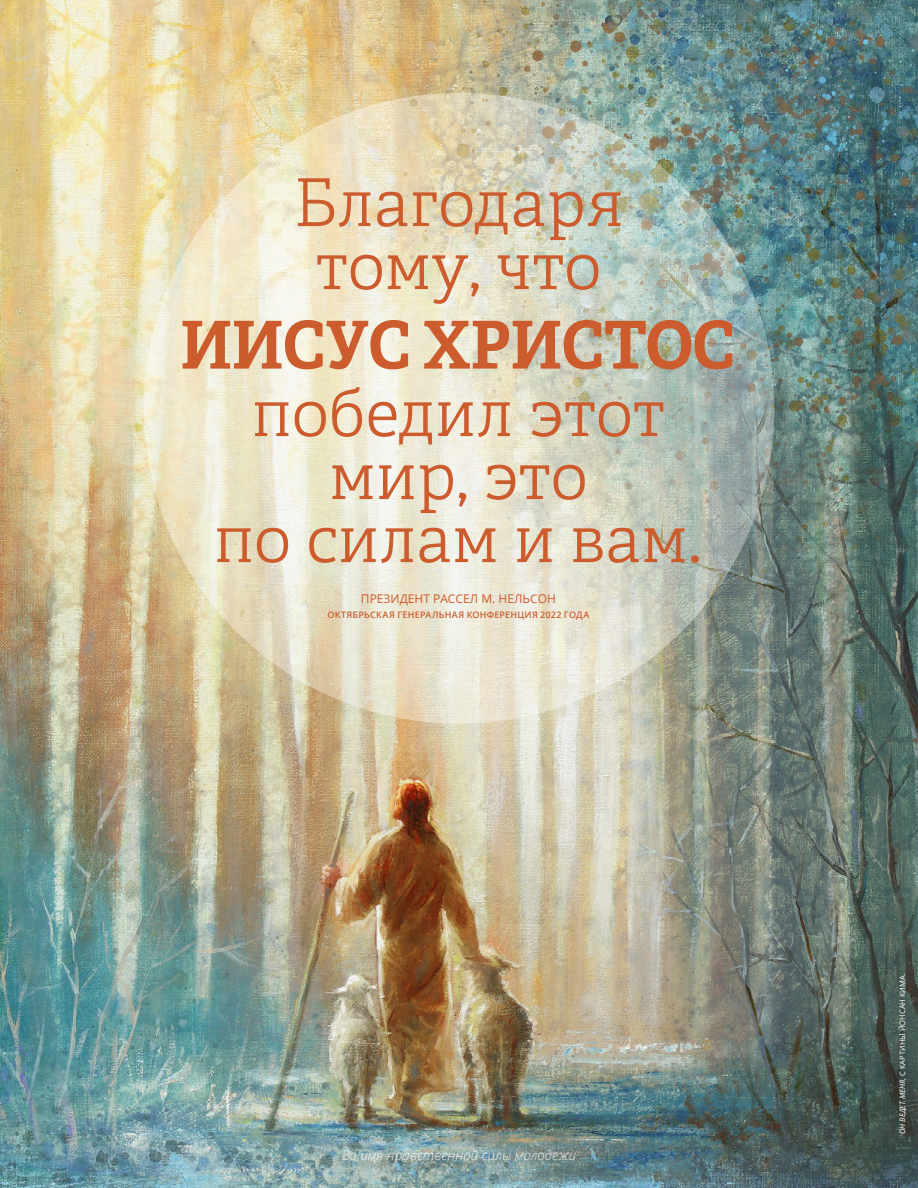
<style>
.page{position:relative;width:918px;height:1188px;background:#fff}
.page>*{position:absolute;margin:0;border:0;box-sizing:border-box;transform-origin:0 0}
.Pull_Quote_Nelson2{font:300 66px/64.5px "Helam Slablds Lat";color:#cc5c2d;text-align:center}
.t1{font:italic 300 13.5px "Dots Solidlds Lat";color:#fff}
.Side_QT_Citation_cen{font:12px "Dots Solidlds Lat";color:#cc5c2d}
.Side_QT_Citation_cen-2{font:600 9px "Dots Solidlds Lat";letter-spacing:.025em;color:#cc5c2d}
.Credit{font:7.5px "Dots Solidlds Lat";color:#fff}
.s1{font-weight:700}
.s2{font-style:italic}
</style>
<div class="page">
<img style="left:0;top:0;width:918px;height:1188px">
<svg style="left:144px;top:93px;width:630px;height:631px;background:#dcdbc8"></svg>
<p class="Pull_Quote_Nelson2" style="left:293px;top:170px;width:332px;line-height:63px">Благодаря тому, что</p>
<p class="Pull_Quote_Nelson2" style="left:180px;top:312px;width:557px"><span class="s1">ИИСУС ХРИСТОС </span>победил этот мир, это<br>по силам и вам.</p>
<p class="Side_QT_Citation_cen" style="left:361px;top:589px;width:197px">ПРЕЗИДЕНТ РАССЕЛ М. НЕЛЬСОН</p>
<p class="Side_QT_Citation_cen-2" style="left:327px;top:608px;width:263px">ОКТЯБРЬСКАЯ ГЕНЕРАЛЬНАЯ КОНФЕРЕНЦИЯ 2022 ГОДА</p>
<p class="t1" style="left:342px;top:1145px;width:236px">Во имя нравственной силы молодежи</p>
<p class="Credit" style="left:897px;top:1134px;width:162px;rotate:-90deg"><span class="s2">ОН ВЕДЕТ МЕНЯ</span>, С КАРТИНЫ ЙОНСАН КИМА.</p>
</div>
